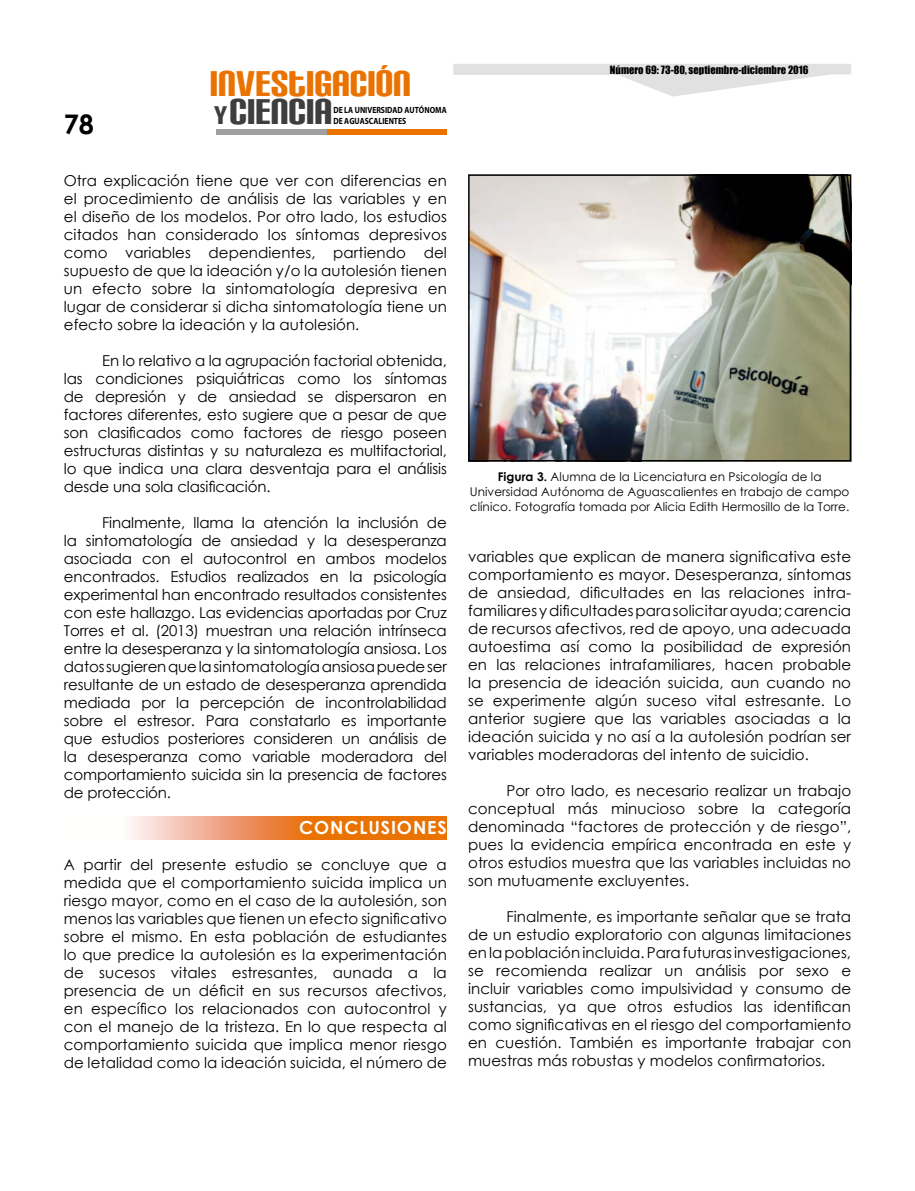
<style>
.page{position:relative;width:915px;height:1191px;background:#fff}
.page>*{position:absolute;margin:0;border:0;box-sizing:border-box;transform-origin:0 0}
.t1{font:43.05px "Carbon Block";color:#ea7200}
.t2{font:43.05px "Carbon Block";color:#3e3e3e}
.t3{font:700 27px "Century Gothic";color:#000}
.t4{font:700 18px "Century Gothic";letter-spacing:.05em;color:#fff}
.t5{font:15px/18px "Century Gothic";letter-spacing:.005em;color:#000;text-align:justify}
.t6{font:12px/15px "Century Gothic";letter-spacing:.005em;color:#000;text-align:center}
.t7{font:10.5px "Impact";color:#000}
.t8{font:700 9px/10.5px "Myriad Pro";color:#000;scale:.85 1}
.s1{font-size:30.75px}
.s2{font-weight:700}
</style>
<div class="page">
<svg style="left:453px;top:64px;width:397px;height:33px"></svg>
<div style="left:216px;top:129px;width:214px;height:6px;background:#9f9f9f"></div>
<div style="left:327px;top:129px;width:119px;height:6px;background:#ea7200"></div>
<svg style="left:130px;top:816px;width:316px;height:23px;background:#ed914a"></svg>
<img style="left:471px;top:177px;width:376px;height:281px">
<div style="left:468px;top:174px;width:382px;height:287px;border:2px solid #000"></div>
<h2 class="t3" style="left:64px;top:107px;width:32px">78</h2>
<h1 class="t1" style="left:210px;top:62px;width:203px">INVESTIGACIÓN</h1>
<h1 class="t2" style="left:214px;top:91px;width:120px"><span class="s1">Y</span> CIENCIA</h1>
<p class="t8" style="left:333px;top:105px;width:135px">DE LA UNIVERSIDAD AUTÓNOMA<br>DE AGUASCALIENTES</p>
<p class="t5" style="left:64px;top:171px;width:384px">Otra explicación tiene que ver con diferencias en el procedimiento de análisis de las variables y en el diseño de los modelos. Por otro lado, los estudios citados han considerado los síntomas depresivos como variables dependientes, partiendo del supuesto de que la ideación y/o la autolesión tienen un efecto sobre la sintomatología depresiva en lugar de considerar si dicha sintomatología tiene un efecto sobre la ideación y la autolesión.</p>
<p class="t5" style="left:64px;top:351px;width:384px;text-indent:38px">En lo relativo a la agrupación factorial obtenida, las condiciones psiquiátricas como los síntomas de depresión y de ansiedad se dispersaron en factores diferentes, esto sugiere que a pesar de que son clasificados como factores de riesgo poseen estructuras distintas y su naturaleza es multifactorial, lo que indica una clara desventaja para el análisis desde una sola clasificación.</p>
<p class="t5" style="left:64px;top:513px;width:384px;text-indent:38px">Finalmente, llama la atención la inclusión de la sintomatología de ansiedad y la desesperanza asociada con el autocontrol en ambos modelos encontrados. Estudios realizados en la psicología experimental han encontrado resultados consistentes con este hallazgo. Las evidencias aportadas por Cruz Torres et al. (2013) muestran una relación intrínseca entre la desesperanza y la sintomatología ansiosa. Los datos sugieren que la sintomatología ansiosa puede ser resultante de un estado de desesperanza aprendida mediada por la percepción de incontrolabilidad sobre el estresor. Para constatarlo es importante que estudios posteriores consideren un análisis de la desesperanza como variable moderadora del comportamiento suicida sin la presencia de factores de protección.</p>
<p class="t4" style="left:299px;top:816px;width:149px">CONCLUSIONES</p>
<p class="t5" style="left:64px;top:855px;width:384px">A partir del presente estudio se concluye que a medida que el comportamiento suicida implica un riesgo mayor, como en el caso de la autolesión, son menos las variables que tienen un efecto significativo sobre el mismo. En esta población de estudiantes lo que predice la autolesión es la experimentación de sucesos vitales estresantes, aunada a la presencia de un déficit en sus recursos afectivos, en específico los relacionados con autocontrol y con el manejo de la tristeza. En lo que respecta al comportamiento suicida que implica menor riesgo de letalidad como la ideación suicida, el número de</p>
<p class="t7" style="left:609px;top:64px;width:200px">Número 69: 73-80, septiembre-diciembre 2016</p>
<p class="t6" style="left:469px;top:469px;width:381px"><span class="s2">Figura 3.</span> Alumna de la Licenciatura en Psicología de la<br>Universidad Autónoma de Aguascalientes en trabajo de campo clínico. Fotografía tomada por Alicia Edith Hermosillo de la Torre.</p>
<p class="t5" style="left:468px;top:547px;width:384px">variables que explican de manera significativa este comportamiento es mayor. Desesperanza, síntomas de ansiedad, dificultades en las relaciones intra&shy;familiares y dificultades para solicitar ayuda; carencia de recursos afectivos, red de apoyo, una adecuada autoestima así como la posibilidad de expresión en las relaciones intrafamiliares, hacen probable la presencia de ideación suicida, aun cuando no se experimente algún suceso vital estresante. Lo anterior sugiere que las variables asociadas a la ideación suicida y no así a la autolesión podrían ser variables moderadoras del intento de suicidio.</p>
<p class="t5" style="left:468px;top:781px;width:384px;text-indent:38px">Por otro lado, es necesario realizar un trabajo conceptual más minucioso sobre la categoría denominada “factores de protección y de riesgo”, pues la evidencia empírica encontrada en este y otros estudios muestra que las variables incluidas no son mutuamente excluyentes.</p>
<p class="t5" style="left:468px;top:907px;width:384px;text-indent:38px">Finalmente, es importante señalar que se trata de un estudio exploratorio con algunas limitaciones en la población incluida. Para futuras investigaciones, se recomienda realizar un análisis por sexo e incluir variables como impulsividad y consumo de sustancias, ya que otros estudios las identifican como significativas en el riesgo del comportamiento en cuestión. También es importante trabajar con muestras más robustas y modelos confirmatorios.</p>
</div>
